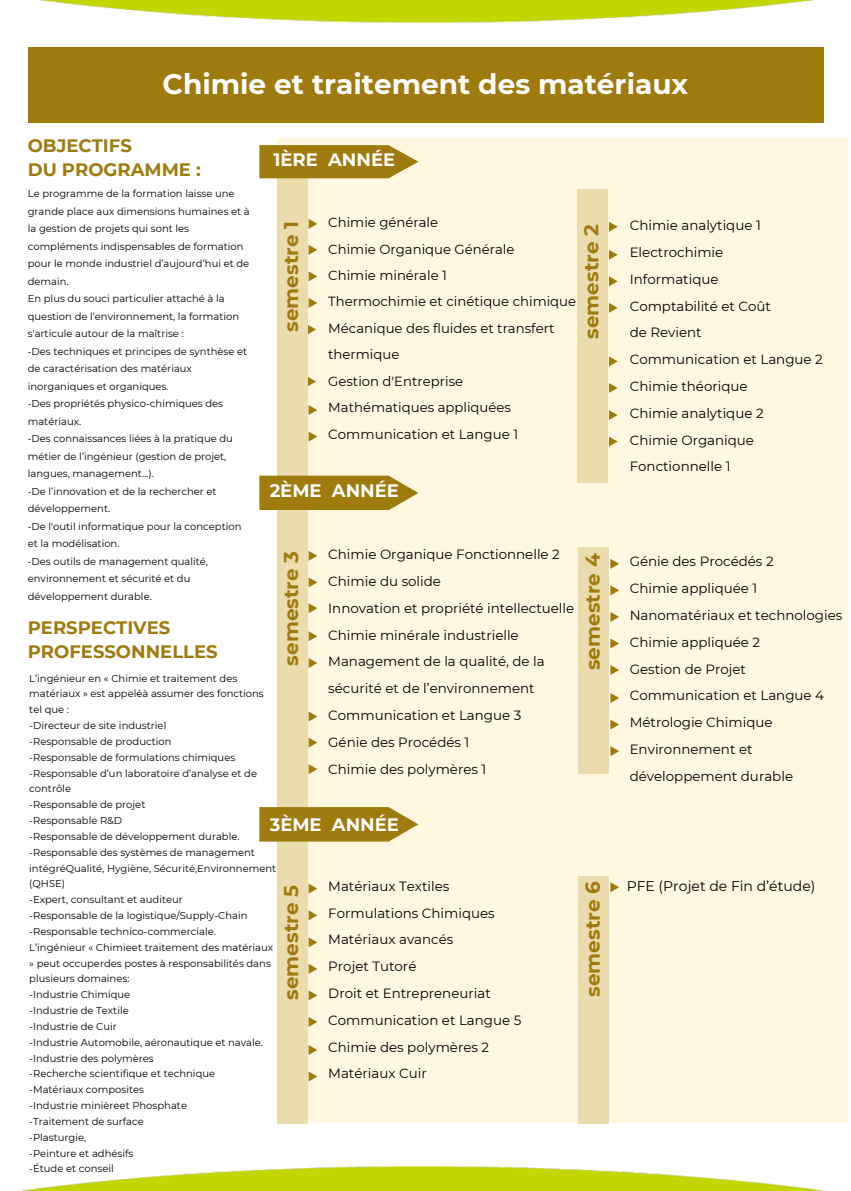
<style>
.page{position:relative;width:851px;height:1191px;background:#fff}
.page>*{position:absolute;margin:0;border:0;box-sizing:border-box;transform-origin:0 0}
.t1{font:700 28px "Montserrat";color:#fffefe}
.t2{font:700 20px "Montserrat";color:#9f7b0d}
.t3{font:700 18px/24px "Montserrat";color:#9f7b0d}
.t4{font:700 18px "Montserrat";color:#fff}
.t5{font:700 18px "Montserrat";color:#fffefe}
.t6{font:14px "Montserrat";color:#000}
.t7{font:13.4px/26.8px "Montserrat";color:#000}
.t8{font:13.2px/26.4px "Montserrat";color:#000}
.t9{font:10px/17.6px "Montserrat";color:#000}
</style>
<div class="page">
<img style="left:37px;top:0;width:779px;height:23px">
<img style="left:18px;top:1166px;width:808px;height:25px">
<div style="left:28px;top:47px;width:795px;height:76px;background:#9f7b0d"></div>
<div style="left:277px;top:138px;width:570px;height:985px;background:#fff7df"></div>
<svg style="left:308px;top:219px;width:9px;height:10px"></svg>
<svg style="left:308px;top:245px;width:9px;height:10px"></svg>
<svg style="left:308px;top:271px;width:9px;height:10px"></svg>
<svg style="left:308px;top:298px;width:9px;height:10px"></svg>
<svg style="left:307px;top:324px;width:9px;height:11px"></svg>
<svg style="left:308px;top:405px;width:9px;height:10px"></svg>
<svg style="left:307px;top:377px;width:9px;height:10px"></svg>
<svg style="left:609px;top:222px;width:8px;height:10px"></svg>
<svg style="left:609px;top:250px;width:8px;height:10px"></svg>
<svg style="left:609px;top:276px;width:8px;height:10px"></svg>
<svg style="left:609px;top:303px;width:8px;height:10px"></svg>
<svg style="left:609px;top:356px;width:8px;height:10px"></svg>
<svg style="left:609px;top:383px;width:8px;height:10px"></svg>
<svg style="left:609px;top:410px;width:8px;height:10px"></svg>
<svg style="left:609px;top:437px;width:8px;height:10px"></svg>
<svg style="left:308px;top:551px;width:9px;height:10px"></svg>
<svg style="left:308px;top:577px;width:9px;height:10px"></svg>
<svg style="left:308px;top:603px;width:9px;height:10px"></svg>
<svg style="left:308px;top:631px;width:9px;height:10px"></svg>
<svg style="left:308px;top:658px;width:9px;height:10px"></svg>
<svg style="left:308px;top:764px;width:9px;height:10px"></svg>
<svg style="left:308px;top:712px;width:9px;height:10px"></svg>
<svg style="left:308px;top:738px;width:9px;height:10px"></svg>
<svg style="left:610px;top:638px;width:9px;height:10px"></svg>
<svg style="left:610px;top:585px;width:9px;height:10px"></svg>
<svg style="left:610px;top:612px;width:9px;height:10px"></svg>
<svg style="left:610px;top:559px;width:9px;height:10px"></svg>
<svg style="left:610px;top:665px;width:9px;height:10px"></svg>
<svg style="left:610px;top:693px;width:9px;height:10px"></svg>
<svg style="left:610px;top:720px;width:9px;height:10px"></svg>
<svg style="left:610px;top:746px;width:9px;height:10px"></svg>
<svg style="left:308px;top:884px;width:9px;height:10px"></svg>
<svg style="left:308px;top:910px;width:9px;height:10px"></svg>
<svg style="left:308px;top:937px;width:9px;height:10px"></svg>
<svg style="left:308px;top:964px;width:9px;height:10px"></svg>
<svg style="left:308px;top:990px;width:9px;height:10px"></svg>
<svg style="left:308px;top:1017px;width:9px;height:10px"></svg>
<svg style="left:308px;top:1045px;width:9px;height:10px"></svg>
<svg style="left:308px;top:1072px;width:9px;height:10px"></svg>
<svg style="left:610px;top:882px;width:9px;height:10px"></svg>
<div style="left:578px;top:548px;width:31px;height:226px;background:#ebdcae"></div>
<div style="left:578px;top:876px;width:31px;height:247px;background:#ebdcae"></div>
<div style="left:577px;top:189px;width:30px;height:294px;background:#ebdcae"></div>
<div style="left:277px;top:164px;width:30px;height:959px;background:#ebdcae"></div>
<svg style="left:259px;top:807px;width:159px;height:35px;background:#a98823"></svg>
<svg style="left:259px;top:476px;width:159px;height:34px;background:#a78620"></svg>
<svg style="left:259px;top:145px;width:159px;height:33px;background:#a88621"></svg>
<svg style="left:308px;top:432px;width:9px;height:10px"></svg>
<h2 class="t1" style="left:162px;top:67px;width:527px">Chimie et traitement des matériaux</h2>
<h3 class="t3" style="left:28px;top:134px;width:174px">OBJECTIFS<br>DU PROGRAMME :</h3>
<h4 class="t9" style="left:28px;top:185px;width:223px">Le programme de la formation laisse une grande place aux dimensions humaines et à la gestion de projets qui sont les compléments indispensables de formation pour le monde industriel d’aujourd’hui et de demain.</h4>
<h4 class="t9" style="left:28px;top:290px;width:213px">En plus du souci particulier attaché à la question de l’environnement, la formation s'articule autour de la maîtrise :</h4>
<h3 class="t9" style="left:28px;top:342px;width:221px">-Des techniques et principes de synthèse et de caractérisation des matériaux inorganiques et organiques.</h3>
<h4 class="t9" style="left:28px;top:395px;width:197px">-Des propriétés physico-chimiques des matériaux.</h4>
<h4 class="t9" style="left:28px;top:430px;width:207px">-Des connaissances liées à la pratique du métier de l’ingénieur (gestion de projet, langues, management…).</h4>
<h2 class="t9" style="left:28px;top:482px;width:190px">-De l’innovation et de la rechercher et développement.</h2>
<h3 class="t9" style="left:28px;top:517px;width:215px">-De l'outil informatique pour la conception et la modélisation.</h3>
<h3 class="t9" style="left:28px;top:552px;width:182px">-Des outils de management qualité, environnement et sécurité et du développement durable.</h3>
<h3 class="t3" style="left:28px;top:616px;width:191px">PERSPECTIVES<br>PROFESSONNELLES</h3>
<p class="t9" style="left:29px;top:670px;width:236px;line-height:15.8px">L’ingénieur en « Chimie et traitement des matériaux » est appeléà assumer des fonctions tel que :</p>
<p class="t9" style="left:29px;top:717px;width:139px">-Directeur de site industriel</p>
<p class="t9" style="left:29px;top:733px;width:144px">-Responsable de production</p>
<p class="t9" style="left:29px;top:748px;width:207px">-Responsable de formulations chimiques</p>
<p class="t9" style="left:29px;top:765px;width:229px;line-height:15.8px">-Responsable d’un laboratoire d’analyse et de contrôle</p>
<p class="t9" style="left:29px;top:796px;width:118px">-Responsable de projet</p>
<p class="t9" style="left:29px;top:812px;width:94px">-Responsable R&amp;D</p>
<p class="t9" style="left:29px;top:828px;width:212px">-Responsable de développement durable.</p>
<h4 class="t9" style="left:29px;top:844px;width:248px;line-height:15.8px">-Responsable des systèmes de management intégréQualité, Hygiène, Sécurité,Environnement (QHSE)</h4>
<h2 class="t9" style="left:29px;top:891px;width:155px">-Expert, consultant et auditeur</h2>
<h4 class="t9" style="left:29px;top:907px;width:220px">-Responsable de la logistique/Supply-Chain</h4>
<h2 class="t9" style="left:29px;top:923px;width:188px">-Responsable technico-commerciale.</h2>
<p class="t9" style="left:29px;top:939px;width:245px;line-height:15.8px">L’ingénieur « Chimieet traitement des matériaux » peut occuperdes postes à responsabilités dans plusieurs domaines:</p>
<p class="t9" style="left:29px;top:986px;width:102px">-Industrie Chimique</p>
<p class="t9" style="left:29px;top:1002px;width:101px">-Industrie de Textile</p>
<p class="t9" style="left:29px;top:1018px;width:89px">-Industrie de Cuir</p>
<p class="t9" style="left:29px;top:1033px;width:235px">-Industrie Automobile, aéronautique et navale.</p>
<p class="t9" style="left:29px;top:1049px;width:126px">-Industrie des polymères</p>
<p class="t9" style="left:29px;top:1065px;width:187px">-Recherche scientifique et technique</p>
<p class="t9" style="left:29px;top:1081px;width:116px">-Matériaux composites</p>
<p class="t9" style="left:29px;top:1097px;width:159px">-Industrie minièreet Phosphate</p>
<p class="t9" style="left:29px;top:1113px;width:116px">-Traitement de surface</p>
<p class="t9" style="left:29px;top:1128px;width:58px">-Plasturgie,</p>
<p class="t9" style="left:29px;top:1144px;width:106px">-Peinture et adhésifs</p>
<p class="t9" style="left:29px;top:1160px;width:86px">-Étude et conseil</p>
<p class="t5" style="left:273px;top:149px;width:123px">1ÈRE ANNÉE</p>
<p class="t8" style="left:328px;top:209px;width:249px">Chimie générale<br>Chimie Organique Générale<br>Chimie minérale 1<br>Thermochimie et cinétique chimique<br>Mécanique des fluides et transfert thermique<br>Gestion d'Entreprise<br>Mathématiques appliquées</p>
<p class="t7" style="left:328px;top:421px;width:191px">Communication et Langue 1</p>
<p class="t7" style="left:629px;top:212px;width:194px">Chimie analytique 1<br>Electrochimie<br>Informatique<br>Comptabilité et Coût<br>de Revient<br>Communication et Langue 2<br>Chimie théorique<br>Chimie analytique 2<br>Chimie Organique<br>Fonctionnelle 1</p>
<p class="t2" style="left:279px;top:332px;width:112px;rotate:-90deg">semestre 1</p>
<p class="t2" style="left:579px;top:339px;width:116px;rotate:-90deg">semestre 2</p>
<p class="t4" style="left:270px;top:480px;width:131px">2ÈME ANNÉE</p>
<h2 class="t7" style="left:328px;top:541px;width:247px">Chimie Organique Fonctionnelle 2<br>Chimie du solide<br>Innovation et propriété intellectuelle<br>Chimie minérale industrielle<br>Management de la qualité, de la sécurité et de l’environnement<br>Communication et Langue 3<br>Génie des Procédés 1<br>Chimie des polymères 1</h2>
<h3 class="t7" style="left:629px;top:548px;width:214px">Génie des Procédés 2<br>Chimie appliquée 1<br>Nanomatériaux et technologies<br>Chimie appliquée 2<br>Gestion de Projet<br>Communication et Langue 4<br>Métrologie Chimique<br>Environnement et développement durable</h3>
<p class="t2" style="left:279px;top:666px;width:116px;rotate:-90deg">semestre 3</p>
<p class="t2" style="left:580px;top:670px;width:118px;rotate:-90deg">semestre 4</p>
<p class="t4" style="left:270px;top:813px;width:131px">3ÈME ANNÉE</p>
<p class="t2" style="left:279px;top:1000px;width:116px;rotate:-90deg">semestre 5</p>
<p class="t2" style="left:580px;top:997px;width:117px;rotate:-90deg">semestre 6</p>
<p class="t6" style="left:626px;top:877px;width:190px">PFE (Projet de Fin d’étude)</p>
<p class="t7" style="left:328px;top:873px;width:194px">Matériaux Textiles<br>Formulations Chimiques<br>Matériaux avancés<br>Projet Tutoré<br>Droit et Entrepreneuriat<br>Communication et Langue 5<br>Chimie des polymères 2<br>Matériaux Cuir</p>
</div>
